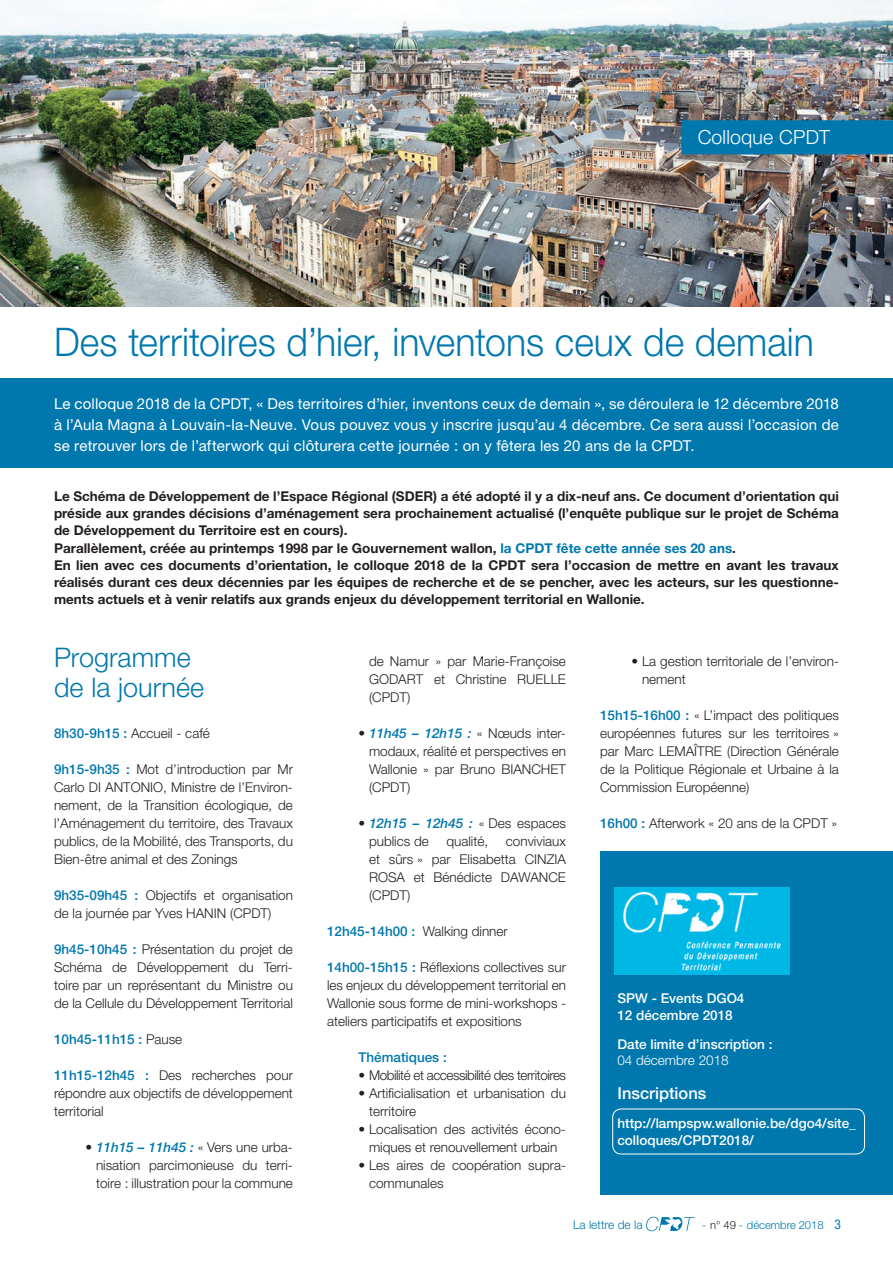
<style>
.page{position:relative;width:893px;height:1263px;background:#fff}
.page>*{position:absolute;margin:0;border:0;box-sizing:border-box;transform-origin:0 0}
.t1{font:300 39.45px "Helvetica Neue LT Std";color:#0078ae;scale:.95 1}
.t2{font:300 27px/30px "Helvetica Neue LT Std";color:#0078ae}
.t3{font:300 19.5px "Helvetica Neue LT Std";letter-spacing:.01em;color:#fff}
.t4{font:500 16.5px "Helvetica Neue LT Std";color:#fff}
.t5{font:15px/21px "Helvetica Neue LT Std";letter-spacing:.015em;color:#fff;text-align:justify}
.t6{font:300 13.5px/18px "Helvetica Neue LT Std";color:#231f20;text-align:justify}
.t7{font:700 13.5px/17.2px "Helvetica Neue LT Std";color:#231f20}
.t8{font:500 13.5px/16.5px "Helvetica Neue LT Std";color:#fff}
.t9{font:300 13.5px "Helvetica Neue LT Std";letter-spacing:-.03em;color:#231f20}
.t10{font:500 13.5px "Helvetica Neue LT Std";color:#0078ae}
.t11{font:300 13.5px "Helvetica Neue LT Std";color:#fff}
.t12{font:300 12px "Helvetica Neue LT Std";color:#0078ae}
.t13{font:300 11.25px "Helvetica Neue LT Std";color:#0078ae}
.s1{color:#0078ae}
.s2{font-weight:500;color:#0078ae}
.s3{font-weight:300;color:#231f20}
.s4{font-weight:500;font-style:italic;color:#0078ae}
.s5{font-weight:500;font-style:italic}
.s6{color:#231f20}
.s7{font-weight:400;font-stretch:condensed;font-size:13.5px}
</style>
<div class="page">
<svg style="left:646px;top:1217px;width:49px;height:14px"></svg>
<img style="left:0;top:0;width:893px;height:306px">
<div style="left:681px;top:120px;width:212px;height:34px;background:#0078ae"></div>
<div style="left:0;top:379px;width:893px;height:89px;background:#0078ae"></div>
<div style="left:600px;top:852px;width:293px;height:343px;background:#0078ae"></div>
<img style="left:615px;top:887px;width:175px;height:88px">
<div style="left:612px;top:1108px;width:253px;height:46px;border:1px solid #fff;border-radius:9px"></div>
<h3 class="t3" style="left:698px;top:125px;width:134px">Colloque CPDT</h3>
<h1 class="t1" style="left:54px;top:318px;width:801px">Des territoires d’hier, inventons ceux de demain</h1>
<p class="t5" style="left:54px;top:393px;width:786px">Le colloque 2018 de la CPDT, « Des territoires d’hier, inventons ceux de demain », se déroulera le 12 décembre 2018 à l’Aula Magna à Louvain-la-Neuve. Vous pouvez vous y inscrire jusqu’au 4 décembre. Ce sera aussi l’occasion de se retrouver lors de l’afterwork qui clôturera cette journée : on y fêtera les 20 ans de la CPDT.</p>
<p class="t7" style="left:54px;top:487px;width:786px">Le Schéma de Développement de l’Espace Régional (SDER) a été adopté il y a dix-neuf ans. Ce document d’orientation qui préside aux grandes décisions d’aménagement sera prochainement actualisé (l’enquête publique sur le projet de Schéma de Développement du Territoire est en cours).<br>Parallèlement, créée au printemps 1998 par le Gouvernement wallon, <span class="s1">la CPDT fête cette année ses 20 ans</span>.<br>En lien avec ces documents d’orientation, le colloque 2018 de la CPDT sera l’occasion de mettre en avant les travaux réalisés durant ces deux décennies par les équipes de recherche et de se pencher, avec les acteurs, sur les questionne&shy;ments actuels et à venir relatifs aux grands enjeux du développement territorial en Wallonie.</p>
<h2 class="t2" style="left:54px;top:642px;width:152px">Programme de la journée</h2>
<p class="t6" style="left:54px;top:724px;width:157px"><span class="s2">8h30-9h15 :</span> Accueil - café</p>
<p class="t6" style="left:54px;top:760px;width:240px"><span class="s2">9h15-9h35 :</span> Mot d’introduction par Mr Carlo DI ANTONIO, Ministre de l’Environ&shy;nement, de la Transition écologique, de l’Aménagement du territoire, des Travaux publics, de la Mobilité, des Transports, du Bien-être animal et des Zonings</p>
<p class="t6" style="left:54px;top:886px;width:240px"><span class="s2">9h35-09h45 :</span> Objectifs et organisation de la journée par Yves HANIN (CPDT)</p>
<p class="t6" style="left:54px;top:940px;width:240px"><span class="s2">9h45-10h45 :</span> Présentation du projet de Schéma de Développement du Terri&shy;toire par un représentant du Ministre ou de la Cellule du Développement Territorial</p>
<p class="t10" style="left:54px;top:1031px;width:130px">10h45-11h15 : <span class="s3">Pause</span></p>
<p class="t6" style="left:54px;top:1066px;width:240px"><span class="s2">11h15-12h45 :</span> Des recherches pour répondre aux objectifs de développement territorial</p>
<p class="t6" style="left:96px;top:1138px;width:198px;text-indent:-11px">• <span class="s4">11h15 – 11h45 :</span> « Vers une urba&shy;nisation parcimonieuse du terri&shy;toire : illustration pour la commune</p>
<p class="t6" style="left:369px;top:652px;width:198px">de Namur » par Marie-Françoise GODART et Christine RUELLE (CPDT)</p>
<p class="t6" style="left:369px;top:724px;width:198px;text-indent:-11px"><span class="s5">•</span> <span class="s4">11h45 – 12h15 :</span> « Nœuds inter&shy;modaux, réalité et perspectives en Wallonie » par Bruno BIANCHET (CPDT)</p>
<p class="t6" style="left:369px;top:814px;width:198px;text-indent:-11px">• <span class="s4">12h15 – 12h45 :</span> « Des espaces publics de</p>
<p class="t6" style="left:446px;top:832px;width:43px">qualité,</p>
<p class="t6" style="left:369px;top:832px;width:198px;text-indent:137px">conviviaux et sûrs » par Elisabetta CINZIA ROSA et Bénédicte DAWANCE (CPDT)</p>
<p class="t6" style="left:327px;top:922px;width:182px"><span class="s2">12h45-14h00 :</span> Walking dinner</p>
<p class="t6" style="left:327px;top:958px;width:240px"><span class="s2">14h00-15h15 :</span> Réflexions collectives sur les enjeux du développement territorial en Wallonie sous forme de mini-workshops - ateliers participatifs et expositions</p>
<p class="t10" style="left:358px;top:1049px;width:90px">Thématiques :</p>
<p class="t9" style="left:358px;top:1067px;width:209px">• Mobilité et accessibilité des territoires</p>
<p class="t6" style="left:369px;top:1084px;width:198px;text-indent:-11px">• Artificialisation et urbanisation du territoire</p>
<p class="t6" style="left:358px;top:1120px;width:209px;text-align:center">• Localisation des activités écono&shy;miques et renouvellement urbain</p>
<p class="t6" style="left:369px;top:1156px;width:198px;text-indent:-11px">• Les aires de coopération supra&shy;communales</p>
<p class="t6" style="left:642px;top:652px;width:198px;text-indent:-11px">• La gestion territoriale de l’environ&shy;nement</p>
<p class="t6" style="left:600px;top:706px;width:240px"><span class="s2">15h15-16h00 :</span> « L’impact des politiques européennes futures sur les territoires » par Marc LEMAÎTRE (Direction Générale de la Politique Régionale et Urbaine à la Commission Européenne)</p>
<p class="t6" style="left:600px;top:814px;width:239px"><span class="s2">16h00 :</span> Afterwork « 20 ans de la CPDT »</p>
<p class="t8" style="left:617px;top:990px;width:129px">SPW - Events DGO4<br>12 décembre 2018</p>
<p class="t8" style="left:617px;top:1035px;width:157px">Date limite d’inscription :</p>
<p class="t11" style="left:617px;top:1052px;width:113px">04 décembre 2018</p>
<p class="t4" style="left:617px;top:1083px;width:90px">Inscriptions</p>
<p class="t8" style="left:617px;top:1115px;width:240px">http://lampspw.wallonie.be/dgo4/site_ colloques/CPDT2018/</p>
<p class="t12" style="left:573px;top:1217px;width:71px">La lettre de la</p>
<p class="t13" style="left:702px;top:1218px;width:141px">- <span class="s6">n° 49</span> - décembre 2018 <span class="s7">3</span></p>
</div>
